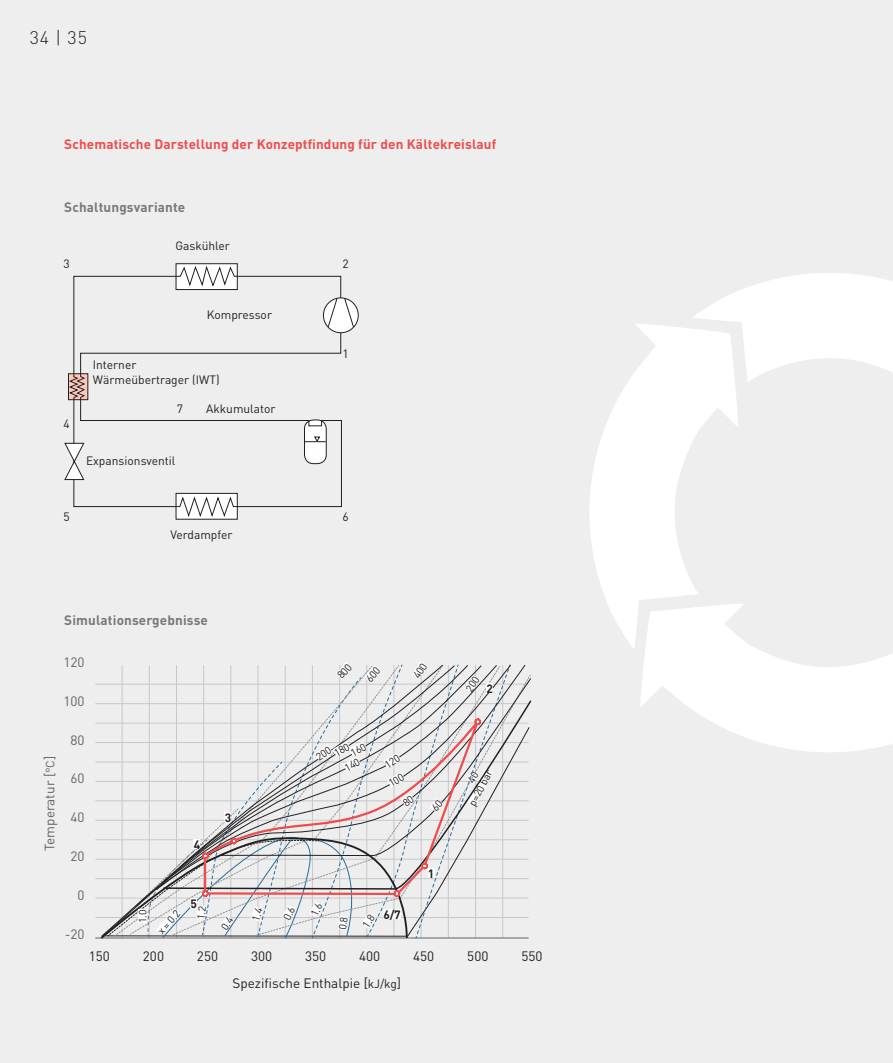
<style>
.page{position:relative;width:893px;height:1063px;background:#eeeeef}
.page>*{position:absolute;margin:0;border:0;box-sizing:border-box;transform-origin:0 0}
.t1{font:300 18px "DIN";color:#231f20}
.Überschrift_2{font:700 13.5px "DIN";letter-spacing:.01em;color:#ef4d4b}
.t2{font:13.5px "DIN";color:#231f20}
.t3{font:700 13.5px "DIN";letter-spacing:.01em;color:#76787b}
.t4{font:13.5px "DIN";color:#636366}
.t5{font:12px "DIN";color:#231f20}
.t6{font:700 12px "DIN";color:#231f20}
.t7{font:10.5px "DIN";color:#231f20}
.s1{font-size:12px}
</style>
<div class="page">
<div style="left:176px;top:263px;width:62px;height:27px;border:1px solid #231f20"></div>
<div style="left:176px;top:493px;width:62px;height:27px;border:1px solid #231f20"></div>
<svg style="left:68px;top:265px;width:274px;height:253px"></svg>
<svg style="left:64px;top:442px;width:21px;height:38px"></svg>
<div style="left:323px;top:298px;width:35px;height:35px;background:#fff;border-radius:50%"></div>
<div style="left:323px;top:298px;width:36px;height:35px;border:1px solid #231f20;border-radius:50%"></div>
<svg style="left:327px;top:298px;width:11px;height:30px"></svg>
<svg style="left:344px;top:298px;width:10px;height:30px"></svg>
<svg style="left:693px;top:273px;width:200px;height:109px"></svg>
<svg style="left:641px;top:604px;width:252px;height:148px;fill:#fff"></svg>
<svg style="left:590px;top:322px;width:149px;height:327px;fill:#fff"></svg>
<hr style="left:95px;top:878px;width:434px;height:1px;background:#c7c8ca">
<hr style="left:95px;top:898px;width:434px;height:1px;background:#c7c8ca">
<hr style="left:95px;top:839px;width:434px;height:1px;background:#c7c8ca">
<hr style="left:95px;top:800px;width:434px;height:1px;background:#c7c8ca">
<hr style="left:95px;top:762px;width:434px;height:1px;background:#c7c8ca">
<hr style="left:95px;top:723px;width:434px;height:1px;background:#c7c8ca">
<hr style="left:95px;top:917px;width:434px;height:1px;background:#c7c8ca">
<hr style="left:95px;top:859px;width:434px;height:1px;background:#c7c8ca">
<hr style="left:95px;top:820px;width:434px;height:1px;background:#c7c8ca">
<hr style="left:95px;top:781px;width:434px;height:1px;background:#c7c8ca">
<hr style="left:95px;top:742px;width:434px;height:1px;background:#c7c8ca">
<hr style="left:95px;top:703px;width:434px;height:1px;background:#c7c8ca">
<hr style="left:95px;top:684px;width:434px;height:1px;background:#c7c8ca">
<hr style="left:95px;top:938px;width:434px;height:1px;background:#636366">
<svg style="left:99px;top:662px;width:431px;height:277px"></svg>
<h1 class="t1" style="left:30px;top:27px;width:59px">34 | 35</h1>
<p class="Überschrift_2" style="left:64px;top:135px;width:434px">Schematische Darstellung der Konzeptfindung für den Kältekreislauf</p>
<p class="t3" style="left:64px;top:198px;width:123px">Schaltungsvariante</p>
<p class="t5" style="left:64px;top:256px;width:8px">3</p>
<p class="t5" style="left:64px;top:416px;width:8px">4</p>
<p class="t5" style="left:175px;top:238px;width:56px">Gaskühler</p>
<p class="t5" style="left:207px;top:307px;width:67px">Kompressor</p>
<p class="t5" style="left:93px;top:357px;width:45px">Interner</p>
<p class="t5" style="left:93px;top:372px;width:128px">Wärmeübertrager (IWT)</p>
<p class="t5" style="left:206px;top:401px;width:71px">Akkumulator</p>
<p class="t5" style="left:177px;top:401px;width:8px">7</p>
<p class="t5" style="left:86px;top:454px;width:91px">Expansionsventil</p>
<p class="t5" style="left:342px;top:256px;width:8px">2</p>
<p class="t5" style="left:342px;top:346px;width:8px">1</p>
<p class="t5" style="left:64px;top:509px;width:8px">5</p>
<p class="t5" style="left:342px;top:509px;width:8px">6</p>
<p class="t5" style="left:170px;top:527px;width:63px">Verdampfer</p>
<p class="t3" style="left:64px;top:611px;width:145px">Simulationsergebnisse</p>
<p class="t4" style="left:64px;top:654px;width:23px">120</p>
<p class="t4" style="left:64px;top:692px;width:23px">100</p>
<p class="t4" style="left:41px;top:851px;width:97px;rotate:-90deg">Temperatur [<span class="s1">°C</span>]</p>
<p class="t4" style="left:71px;top:731px;width:16px">80</p>
<p class="t4" style="left:71px;top:770px;width:16px">60</p>
<p class="t4" style="left:71px;top:809px;width:16px">40</p>
<p class="t4" style="left:71px;top:848px;width:16px">20</p>
<p class="t4" style="left:78px;top:887px;width:9px">0</p>
<p class="t4" style="left:65px;top:925px;width:21px">-20</p>
<p class="t6" style="left:194px;top:836px;width:8px">4</p>
<p class="t7" style="left:136px;top:923px;width:15px;rotate:-90deg">1.0</p>
<p class="t7" style="left:155px;top:928px;width:29px;rotate:-49deg">x = 0.2</p>
<p class="t6" style="left:190px;top:896px;width:8px">5</p>
<p class="t6" style="left:225px;top:810px;width:8px">3</p>
<p class="t6" style="left:384px;top:906px;width:19px">6/7</p>
<p class="t6" style="left:428px;top:866px;width:8px">1</p>
<p class="t6" style="left:486px;top:680px;width:8px">2</p>
<p class="t7" style="left:466px;top:802px;width:40px;rotate:-62deg">p=20 bar</p>
<p class="t2" style="left:89px;top:947px;width:23px">150</p>
<p class="t2" style="left:143px;top:947px;width:23px">200</p>
<p class="t2" style="left:197px;top:947px;width:23px">250</p>
<p class="t2" style="left:251px;top:947px;width:23px">300</p>
<p class="t2" style="left:305px;top:947px;width:23px">350</p>
<p class="t2" style="left:359px;top:947px;width:23px">400</p>
<p class="t2" style="left:413px;top:947px;width:23px">450</p>
<p class="t2" style="left:467px;top:947px;width:23px">500</p>
<p class="t2" style="left:521px;top:947px;width:23px">550</p>
<p class="t2" style="left:232px;top:975px;width:170px">Spezifische Enthalpie [<span class="s1">kJ/kg</span>]</p>
</div>
